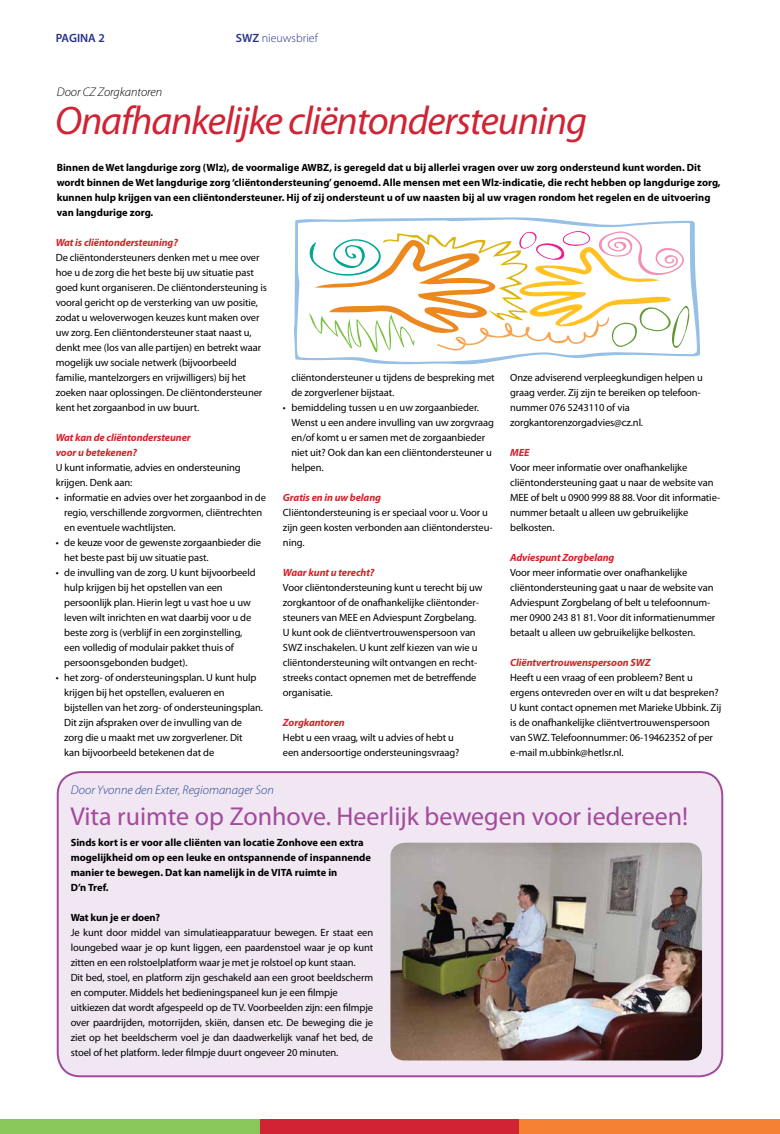
<style>
.page{position:relative;width:780px;height:1134px;background:#fff}
.page>*{position:absolute;margin:0;border:0;box-sizing:border-box;transform-origin:0 0}
.t1{font:italic 40px "Myriad Pro";letter-spacing:-.03em;color:#d02334}
.t2{font:26px "Myriad Pro";color:#a34a9c}
.t3{font:italic 300 12.5px "Myriad Pro";color:#25408f}
.t4{font:italic 300 12.5px "Myriad Pro";letter-spacing:-.005em;color:#000}
.t5{font:300 12px "Myriad Pro";color:#27318b}
.t6{font:600 12px "Myriad Pro";color:#27318b}
.t7{font:10.5px/15px "Myriad Pro";letter-spacing:-.01em;color:#000}
.t8{font:700 10.5px/15px "Myriad Pro";color:#000}
.t9{font:italic 700 10.5px/15px "Myriad Pro";letter-spacing:-.01em;color:#d2232a}
.s1{font-weight:600}
.s2{font-weight:700;font-style:italic;color:#d02334}
.s3{font-weight:700;font-style:italic;color:#d2232a}
</style>
<div class="page">
<div style="left:0;top:1120px;width:260px;height:14px;background:#8ac75b"></div>
<div style="left:260px;top:1120px;width:260px;height:14px;background:#d02334"></div>
<div style="left:520px;top:1120px;width:260px;height:14px;background:#f58232"></div>
<div style="left:58px;top:772px;width:664px;height:304px;background:#f0e7f3;border-radius:23px"></div>
<div style="left:57px;top:771px;width:666px;height:306px;border:2px solid #a34a9c;border-radius:23px"></div>
<img style="left:390px;top:843px;width:312px;height:217px">
<svg style="left:294px;top:217px;width:406px;height:148px"></svg>
<p class="t6" style="left:56px;top:32px;width:51px">PAGINA 2</p>
<p class="t5" style="left:236px;top:32px;width:83px"><span class="s1">SWZ</span> nieuwsbrief</p>
<p class="t4" style="left:57px;top:85px;width:107px">Door CZ Zorgkantoren</p>
<h1 class="t1" style="left:55px;top:99px;width:533px">Onafhankelijke cliëntondersteuning</h1>
<p class="t8" style="left:57px;top:160px;width:665px">Binnen de Wet langdurige zorg (Wlz), de voormalige AWBZ, is geregeld dat u bij allerlei vragen over uw zorg ondersteund kunt worden. Dit wordt binnen de Wet langdurige zorg ‘cliëntondersteuning’ genoemd. Alle mensen met een Wlz-indicatie, die recht hebben op langdurige zorg, kunnen hulp krijgen van een cliëntondersteuner. Hij of zij ondersteunt u of uw naasten bij al uw vragen rondom het regelen en de uitvoering van langdurige zorg.</p>
<p class="t9" style="left:56px;top:235px;width:124px">Wat is cliëntondersteuning?</p>
<p class="t7" style="left:56px;top:250px;width:213px">De cliëntondersteuners denken met u mee over hoe u de zorg die het beste bij uw situatie past goed kunt organiseren. De cliëntondersteuning is vooral gericht op de versterking van uw positie, zodat u weloverwogen keuzes kunt maken over uw zorg. Een cliëntondersteuner staat naast u, denkt mee (los van alle partijen) en betrekt waar mogelijk uw sociale netwerk (bijvoorbeeld familie, mantelzorgers en vrijwilligers) bij het zoeken naar oplossingen. De cliëntondersteuner kent het zorgaanbod in uw buurt.</p>
<p class="t9" style="left:56px;top:430px;width:136px">Wat kan de cliëntondersteuner voor u betekenen?</p>
<p class="t7" style="left:56px;top:460px;width:186px">U kunt informatie, advies en ondersteuning krijgen. Denk aan:</p>
<p class="t7" style="left:64px;top:490px;width:203px;text-indent:-9px">• informatie en advies over het zorgaanbod in de regio, verschillende zorgvormen, cliëntrechten en eventuele wachtlijsten.</p>
<p class="t7" style="left:64px;top:535px;width:198px;text-indent:-9px">• de keuze voor de gewenste zorgaanbieder die het beste past bij uw situatie past.</p>
<p class="t7" style="left:64px;top:565px;width:193px;text-indent:-9px">• de invulling van de zorg. U kunt bijvoorbeeld hulp krijgen bij het opstellen van een persoonlijk plan. Hierin legt u vast hoe u uw leven wilt inrichten en wat daarbij voor u de beste zorg is (verblijf in een zorginstelling, een volledig of modulair pakket thuis of persoonsgebonden budget).</p>
<p class="t7" style="left:64px;top:670px;width:200px;text-indent:-9px">• het zorg- of ondersteuningsplan. U kunt hulp krijgen bij het opstellen, evalueren en bijstellen van het zorg- of ondersteuningsplan.<br>Dit zijn afspraken over de invulling van de zorg die u maakt met uw zorgverlener. Dit<br>kan bijvoorbeeld betekenen dat de</p>
<p class="t7" style="left:291px;top:370px;width:205px">cliëntondersteuner u tijdens de bespreking met de zorgverlener bijstaat.</p>
<p class="t7" style="left:291px;top:400px;width:204px;text-indent:-9px">• bemiddeling tussen u en uw zorgaanbieder.<br>Wenst u een andere invulling van uw zorgvraag en/of komt u er samen met de zorgaanbieder niet uit? Ook dan kan een cliëntondersteuner u helpen.</p>
<p class="t9" style="left:283px;top:490px;width:100px">Gratis en in uw belang</p>
<p class="t7" style="left:283px;top:505px;width:211px">Cliëntondersteuning is er speciaal voor u. Voor u zijn geen kosten verbonden aan cliëntondersteu&shy;ning.</p>
<p class="t9" style="left:283px;top:565px;width:93px">Waar kunt u terecht?</p>
<p class="t7" style="left:283px;top:580px;width:201px">Voor cliëntondersteuning kunt u terecht bij uw zorgkantoor of de onafhankelijke cliëntonder&shy;steuners van MEE en Adviespunt Zorgbelang.<br>U kunt ook de cliëntvertrouwenspersoon van SWZ inschakelen. U kunt zelf kiezen van wie u cliëntondersteuning wilt ontvangen en recht&shy;streeks contact opnemen met de betreffende organisatie.</p>
<p class="t7" style="left:283px;top:715px;width:178px"><span class="s2">Z</span><span class="s3">orgkantoren<br></span>Hebt u een vraag, wilt u advies of hebt u een andersoortige ondersteuningsvraag?</p>
<p class="t3" style="left:71px;top:783px;width:204px">Door Yvonne den Exter, Regiomanager Son</p>
<p class="t7" style="left:510px;top:370px;width:194px">Onze adviserend verpleegkundigen helpen u graag verder. Zij zijn te bereiken op telefoon&shy;nummer 076 5243110 of via zorgkantorenzorgadvies@cz.nl.</p>
<p class="t9" style="left:510px;top:445px;width:21px">MEE</p>
<p class="t7" style="left:510px;top:460px;width:212px">Voor meer informatie over onafhankelijke cliëntondersteuning gaat u naar de website van MEE of belt u 0900 999 88 88. Voor dit informatie&shy;nummer betaalt u alleen uw gebruikelijke belkosten.</p>
<p class="t9" style="left:510px;top:550px;width:106px">Adviespunt Zorgbelang</p>
<p class="t7" style="left:510px;top:565px;width:207px">Voor meer informatie over onafhankelijke cliëntondersteuning gaat u naar de website van Adviespunt Zorgbelang of belt u telefoonnum&shy;mer 0900 243 81 81. Voor dit informatienummer betaalt u alleen uw gebruikelijke belkosten.</p>
<p class="t9" style="left:510px;top:655px;width:142px">Cliëntvertrouwenspersoon SWZ</p>
<p class="t7" style="left:510px;top:670px;width:212px">Heeft u een vraag of een probleem? Bent u ergens ontevreden over en wilt u dat bespreken?<br>U kunt contact opnemen met Marieke Ubbink. Zij is de onafhankelijke cliëntvertrouwenspersoon van SWZ. Telefoonnummer: 06-19462352 of per e-mail m.ubbink@hetlsr.nl.</p>
<h2 class="t2" style="left:70px;top:802px;width:619px">Vita ruimte op Zonhove. Heerlijk bewegen voor iedereen!</h2>
<p class="t8" style="left:71px;top:835px;width:302px">Sinds kort is er voor alle cliënten van locatie Zonhove een extra mogelijkheid om op een leuke en ontspannende of inspannende manier te bewegen. Dat kan namelijk in de VITA ruimte in<br>D’n Tref.</p>
<p class="t8" style="left:71px;top:910px;width:91px">Wat kun je er doen?</p>
<p class="t7" style="left:71px;top:925px;width:304px">Je kunt door middel van simulatieapparatuur bewegen. Er staat een loungebed waar je op kunt liggen, een paardenstoel waar je op kunt zitten en een rolstoelplatform waar je met je rolstoel op kunt staan.<br>Dit bed, stoel, en platform zijn geschakeld aan een groot beeldscherm en computer. Middels het bedieningspaneel kun je een filmpje uitkiezen dat wordt afgespeeld op de TV. Voorbeelden zijn: een filmpje over paardrijden, motorrijden, skiën, dansen etc. De beweging die je ziet op het beeldscherm voel je dan daadwerkelijk vanaf het bed, de stoel of het platform. Ieder filmpje duurt ongeveer 20 minuten.</p>
</div>
